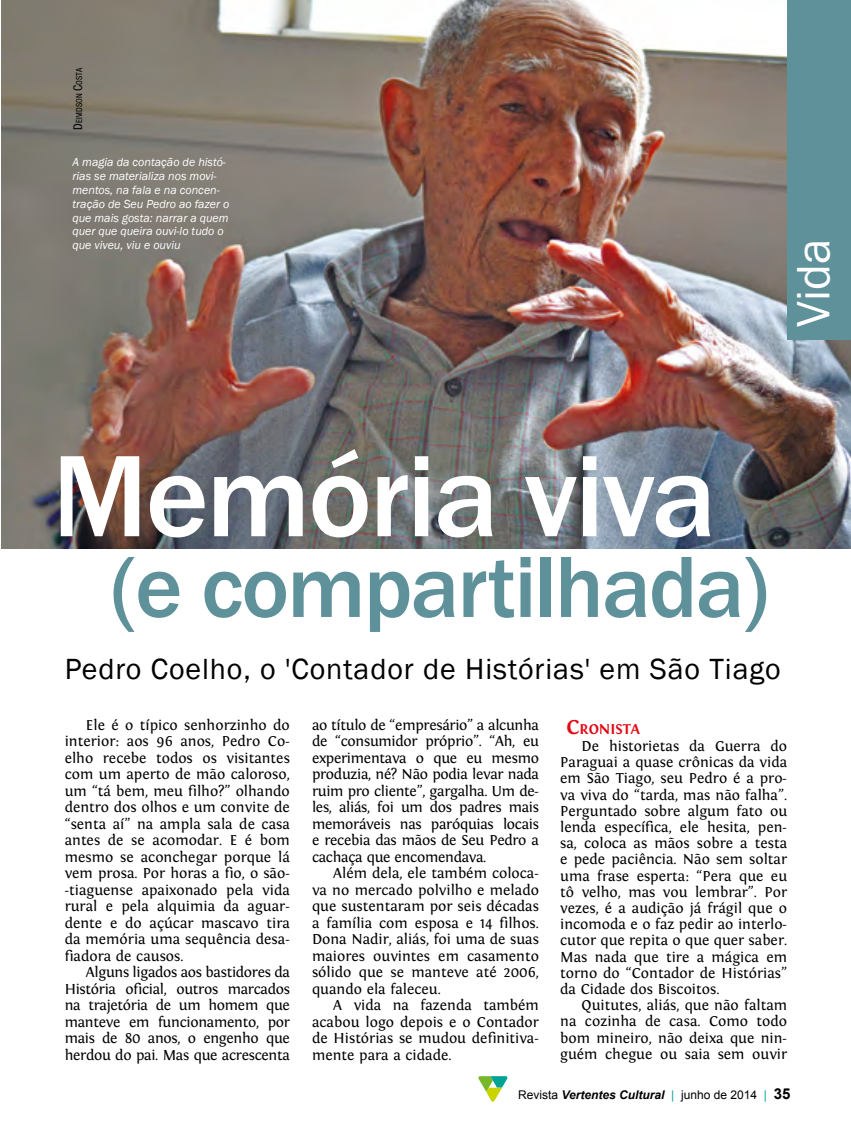
<style>
.page{position:relative;width:851px;height:1127px;background:#fff}
.page>*{position:absolute;margin:0;border:0;box-sizing:border-box;transform-origin:0 0}
.t1{font:500 120px "Franklin Gothic";letter-spacing:-.02em;color:#fff}
.t2{font:500 90px "Franklin Gothic";letter-spacing:-.02em;color:#5f919a}
.t3{font:48px "Franklin Gothic";color:#fff}
.t4{font:30px "Franklin Gothic";letter-spacing:.03em;color:#000}
.t5{font:15px/16.5px "Fontin";color:#000;text-align:justify}
.t6{font:700 14.7px "Fontin";color:#e30613}
.t7{font:italic 12px/13.8px "Franklin Gothic";color:#fff}
.t8{font:12px "Arial";color:#000}
.t9{font:condensed 8.4px "Helvetica Neue LT Pro";color:#000}
.s1{font-size:12px}
.s2{font-size:21px}
.s3{font-weight:700;font-style:italic}
.s4{color:#00a295}
.s5{font-weight:700;font-size:15px}
</style>
<div class="page">
<svg style="left:478px;top:1076px;width:29px;height:26px"></svg>
<img style="left:1px;top:0;width:849px;height:549px">
<div style="left:787px;top:0;width:63px;height:339px;background:#5f919a"></div>
<p class="t9" style="left:74px;top:130px;width:63px;rotate:-90deg"><span class="s1">D</span> eividson <span class="s1">C</span>osta</p>
<p class="t7" style="left:72px;top:156px;width:158px">A magia da contação de histó&shy;rias se materializa nos movi&shy;mentos, na fala e na concen&shy;tração de Seu Pedro ao fazer o que mais gosta: narrar a quem quer que queira ouvi-lo tudo o que viveu, viu e ouviu</p>
<h3 class="t3" style="left:783px;top:327px;width:90px;rotate:-90deg">Vida</h3>
<h1 class="t1" style="left:52px;top:422px;width:666px">Memória viva</h1>
<h2 class="t2" style="left:111px;top:531px;width:659px">(e compartilhada)</h2>
<h3 class="t4" style="left:65px;top:650px;width:717px">Pedro Coelho, o 'Contador de Histórias' em São Tiago</h3>
<p class="t5" style="left:65px;top:717px;width:227px;text-indent:21px">Ele é o típico senhorzinho do interior: aos 96 anos, Pedro Co&shy;elho recebe todos os visitantes com um aperto de mão caloroso, um “tá bem, meu filho?” olhando dentro dos olhos e um convite de “senta aí” na ampla sala de casa antes de se acomodar. E é bom mesmo se aconchegar porque lá vem prosa. Por horas a fio, o são--tiaguense apaixonado pela vida rural e pela alquimia da aguar&shy;dente e do açúcar mascavo tira da memória uma sequência desa&shy;fiadora de causos.</p>
<p class="t5" style="left:65px;top:964px;width:227px;text-indent:21px">Alguns ligados aos bastidores da História oficial, outros marcados na trajetória de um homem que manteve em funcionamento, por mais de 80 anos, o engenho que herdou do pai. Mas que acrescenta</p>
<p class="t5" style="left:312px;top:717px;width:228px">ao título de “empresário” a alcunha de “consumidor próprio”. “Ah, eu experimentava o que eu mesmo produzia, né? Não podia levar nada ruim pro cliente”, gargalha. Um de&shy;les, aliás, foi um dos padres mais memoráveis nas paróquias locais e recebia das mãos de Seu Pedro a cachaça que encomendava.</p>
<p class="t5" style="left:312px;top:865px;width:228px;text-indent:21px">Além dela, ele também coloca&shy;va no mercado polvilho e melado que sustentaram por seis décadas a família com esposa e 14 filhos.<br>Dona Nadir, aliás, foi uma de suas maiores ouvintes em casamento sólido que se manteve até 2006, quando ela faleceu.</p>
<p class="t5" style="left:312px;top:997px;width:228px;text-indent:21px">A vida na fazenda também acabou logo depois e o Contador de Histórias se mudou definitiva&shy;mente para a cidade.</p>
<p class="t6" style="left:566px;top:721px;width:75px"><span class="s2">C</span>RONISTA</p>
<p class="t5" style="left:560px;top:738px;width:228px;text-indent:21px">De historietas da Guerra do Paraguai a quase crônicas da vida em São Tiago, seu Pedro é a pro&shy;va viva do “tarda, mas não falha”.<br>Perguntado sobre algum fato ou lenda específica, ele hesita, pen&shy;sa, coloca as mãos sobre a testa e pede paciência. Não sem soltar uma frase esperta: “Pera que eu tô velho, mas vou lembrar”. Por vezes, é a audição já frágil que o incomoda e o faz pedir ao interlo&shy;cutor que repita o que quer saber.<br>Mas nada que tire a mágica em torno do “Contador de Histórias” da Cidade dos Biscoitos.</p>
<p class="t5" style="left:560px;top:997px;width:228px;text-indent:21px">Quitutes, aliás, que não faltam na cozinha de casa. Como todo bom mineiro, não deixa que nin&shy;guém chegue ou saia sem ouvir</p>
<p class="t8" style="left:518px;top:1087px;width:273px">Revista <span class="s3">Vertentes Cultural</span> <span class="s4">|</span> junho de 2014 <span class="s4">|</span> <span class="s5">35</span></p>
</div>
